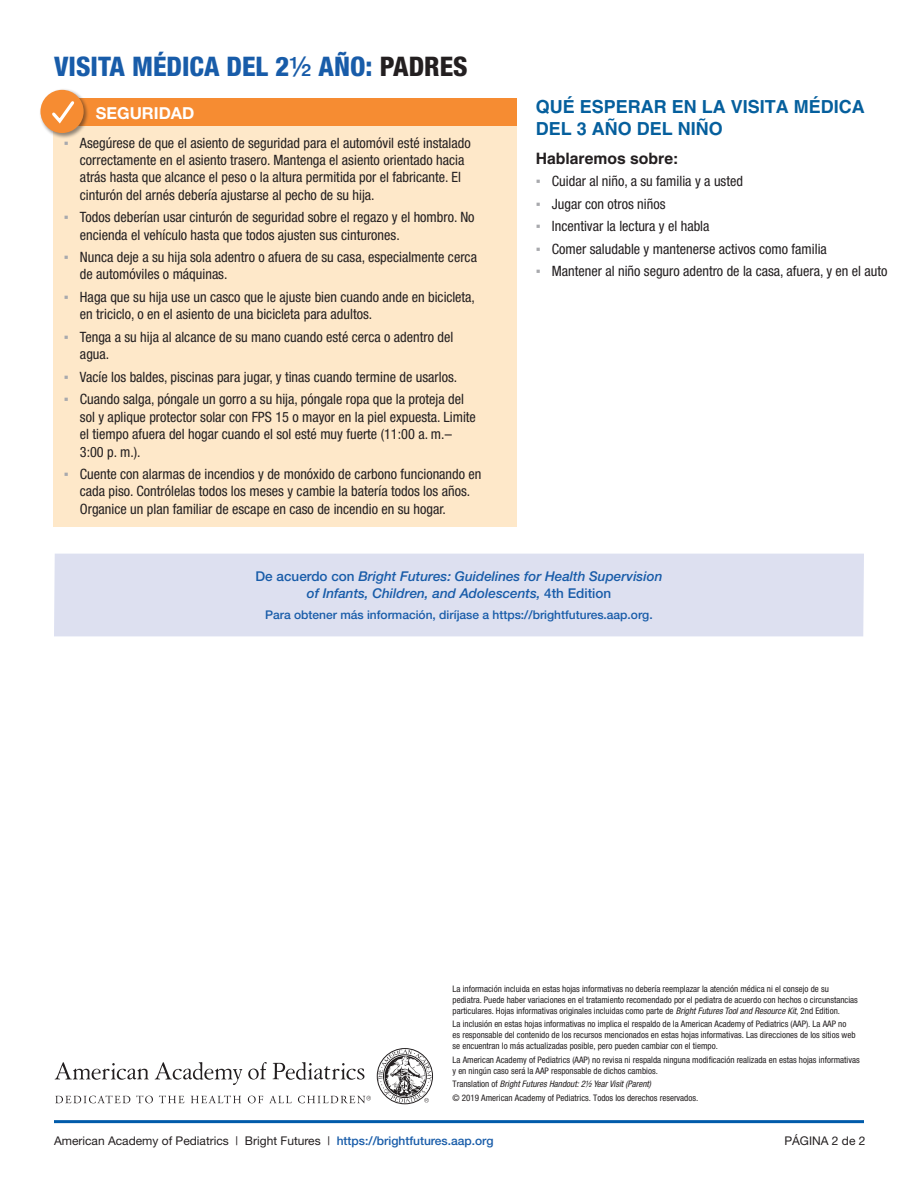
<style>
.page{position:relative;width:918px;height:1188px;background:#fff}
.page>*{position:absolute;margin:0;border:0;box-sizing:border-box;transform-origin:0 0}
.heading{font:800 condensed 27px "Helvetica Neue";color:#185ca9}
.subhead{font:700 18px/21.6px "Helvetica LT Std";color:#055f9d}
.New_White_heads{font:700 16.5px "Helvetica Neue";color:#fff}
.subhead-2{font:700 15.75px "Helvetica LT Std";color:#231f20}
.t1{font:condensed 14.25px/17.4px "Helvetica Neue";color:#231f20}
.New_White_heads-2{font:italic 500 13.5px/16.5px "Helvetica Neue";color:#185ca9;text-align:center}
.list_helv{font:12px "Helvetica Neue";color:#231f20}
.New_White_heads-3{font:500 12px "Helvetica Neue";color:#185ca9}
.t2{font:condensed 9px/10.8px "Helvetica Neue LT Pro";color:#231f20}
.t3{font:italic condensed 9px "Helvetica Neue";color:#231f20}
.s1{font-weight:500;font-stretch:normal}
.s2{color:#231f20}
.s3{font-family:"Arial";font-stretch:normal;color:#a8a9ad}
.s4{font-style:normal}
.s5{font-family:"Helvetica Neue";font-style:italic}
.s6{font-family:"Helvetica Neue LT Pro";font-style:normal}
.s7{font-weight:500;color:#185ca9}
</style>
<div class="page">
<svg style="left:55px;top:1062px;width:94px;height:18px"></svg>
<svg style="left:155px;top:1062px;width:209px;height:23px"></svg>
<svg style="left:55px;top:1095px;width:75px;height:8px"></svg>
<svg style="left:136px;top:1095px;width:17px;height:8px"></svg>
<svg style="left:159px;top:1095px;width:25px;height:8px"></svg>
<svg style="left:191px;top:1095px;width:50px;height:8px"></svg>
<svg style="left:248px;top:1096px;width:15px;height:7px"></svg>
<svg style="left:269px;top:1096px;width:23px;height:7px"></svg>
<svg style="left:378px;top:1049px;width:54px;height:54px"></svg>
<svg style="left:298px;top:1096px;width:73px;height:7px"></svg>
<hr style="left:54px;top:1120px;width:810px;height:3px;background:#005baa">
<div style="left:53px;top:98px;width:463px;height:428px;background:#fee8c9"></div>
<div style="left:53px;top:99px;width:463px;height:27px;background:#f68c32"></div>
<div style="left:39px;top:89px;width:50px;height:50px;background:#231f20;opacity:.5"></div>
<div style="left:40px;top:90px;width:44px;height:43px;background:#f68c32;border-radius:50%"></div>
<svg style="left:52px;top:101px;width:23px;height:23px"></svg>
<div style="left:54px;top:554px;width:810px;height:82px;background:#dde0f0"></div>
<p class="heading" style="left:54px;top:50px;width:415px">VISITA MÉDICA DEL 2<span class="s1">½</span> AÑO: <span class="s2">PADRES</span></p>
<p class="New_White_heads" style="left:96px;top:103px;width:100px">SEGURIDAD</p>
<p class="t1" style="left:80px;top:134px;width:392px;text-indent:-16px"><span class="s3">▪</span> Asegúrese de que el asiento de seguridad para el automóvil esté instalado correctamente en el asiento trasero. Mantenga el asiento orientado hacia atrás hasta que alcance el peso o la altura permitida por el fabricante. El cinturón del arnés debería ajustarse al pecho de su hija.</p>
<p class="t1" style="left:80px;top:208px;width:396px;text-indent:-16px"><span class="s3">▪</span> Todos deberían usar cinturón de seguridad sobre el regazo y el hombro. No encienda el vehículo hasta que todos ajusten sus cinturones.</p>
<p class="t1" style="left:80px;top:248px;width:399px;text-indent:-16px"><span class="s3">▪</span> Nunca deje a su hija sola adentro o afuera de su casa, especialmente cerca de automóviles o máquinas.</p>
<p class="t1" style="left:80px;top:288px;width:397px;text-indent:-16px"><span class="s3">▪</span> Haga que su hija use un casco que le ajuste bien cuando ande en bicicleta, en triciclo, o en el asiento de una bicicleta para adultos.</p>
<p class="t1" style="left:80px;top:328px;width:375px;text-indent:-16px"><span class="s3">▪</span> Tenga a su hija al alcance de su mano cuando esté cerca o adentro del agua.</p>
<p class="t1" style="left:64px;top:368px;width:395px"><span class="s3">▪</span> Vacíe los baldes, piscinas para jugar, y tinas cuando termine de usarlos.</p>
<p class="t1" style="left:80px;top:391px;width:398px;text-indent:-16px"><span class="s3">▪</span> Cuando salga, póngale un gorro a su hija, póngale ropa que la proteja del sol y aplique protector solar con FPS 15 o mayor en la piel expuesta. Limite el tiempo afuera del hogar cuando el sol esté muy fuerte (11:00 a. m.– 3:00 p. m.).</p>
<p class="t1" style="left:80px;top:465px;width:403px;text-indent:-16px"><span class="s3">▪</span> Cuente con alarmas de incendios y de monóxido de carbono funcionando en cada piso. Contrólelas todos los meses y cambie la batería todos los años.<br>Organice un plan familiar de escape en caso de incendio en su hogar.</p>
<p class="subhead" style="left:536px;top:96px;width:331px">QUÉ ESPERAR EN LA VISITA MÉDICA<br>DEL 3 AÑO DEL NIÑO</p>
<p class="subhead-2" style="left:536px;top:149px;width:144px">Hablaremos sobre:</p>
<p class="t1" style="left:536px;top:172px;width:209px"><span class="s3">▪</span> Cuidar al niño, a su familia y a usted</p>
<p class="t1" style="left:536px;top:195px;width:131px"><span class="s3">▪</span> Jugar con otros niños</p>
<p class="t1" style="left:536px;top:217px;width:175px"><span class="s3">▪</span> Incentivar la lectura y el habla</p>
<p class="t1" style="left:536px;top:240px;width:293px"><span class="s3">▪</span> Comer saludable y mantenerse activos como familia</p>
<p class="t1" style="left:536px;top:263px;width:353px"><span class="s3">▪</span> Mantener al niño seguro adentro de la casa, afuera, y en el auto</p>
<p class="New_White_heads-2" style="left:256px;top:568px;width:408px"><span class="s4">De acuerdo con</span> Bright Futures: Guidelines for Health Supervision of Infants, Children, and Adolescents, <span class="s4">4th Edition</span></p>
<p class="New_White_heads-3" style="left:265px;top:608px;width:389px">Para obtener más información, diríjase a https://brightfutures.aap.org.</p>
<p class="t2" style="left:453px;top:983px;width:407px">La información incluida en estas hojas informativas no debería reemplazar la atención médica ni el consejo de su pediatra. Puede haber variaciones en el tratamiento recomendado por el pediatra de acuerdo con hechos o circunstancias particulares. Hojas informativas originales incluidas como parte de <span class="s5">Bright Futures Tool and Resource Kit</span>, 2nd Edition.</p>
<p class="t2" style="left:453px;top:1019px;width:405px">La inclusión en estas hojas informativas no implica el respaldo de la American Academy of Pediatrics (AAP). La AAP no es responsable del contenido de los recursos mencionados en estas hojas informativas. Las direcciones de los sitios web se encuentran lo más actualizadas posible, pero pueden cambiar con el tiempo.</p>
<p class="t2" style="left:453px;top:1054px;width:409px">La American Academy of Pediatrics (AAP) no revisa ni respalda ninguna modificación realizada en estas hojas informativas y en ningún caso será la AAP responsable de dichos cambios.</p>
<p class="t3" style="left:453px;top:1079px;width:200px"><span class="s6">Translation of</span> Bright Futures Handout: 2½ Year Visit (Parent)</p>
<p class="t2" style="left:453px;top:1092px;width:247px">© 2019 American Academy of Pediatrics. Todos los derechos reservados.</p>
<p class="list_helv" style="left:54px;top:1133px;width:441px">American Academy of Pediatrics | Bright Futures | <span class="s7">https://brightfutures.aap.org</span></p>
<p class="list_helv" style="left:784px;top:1133px;width:83px">PÁGINA 2 de 2</p>
</div>
